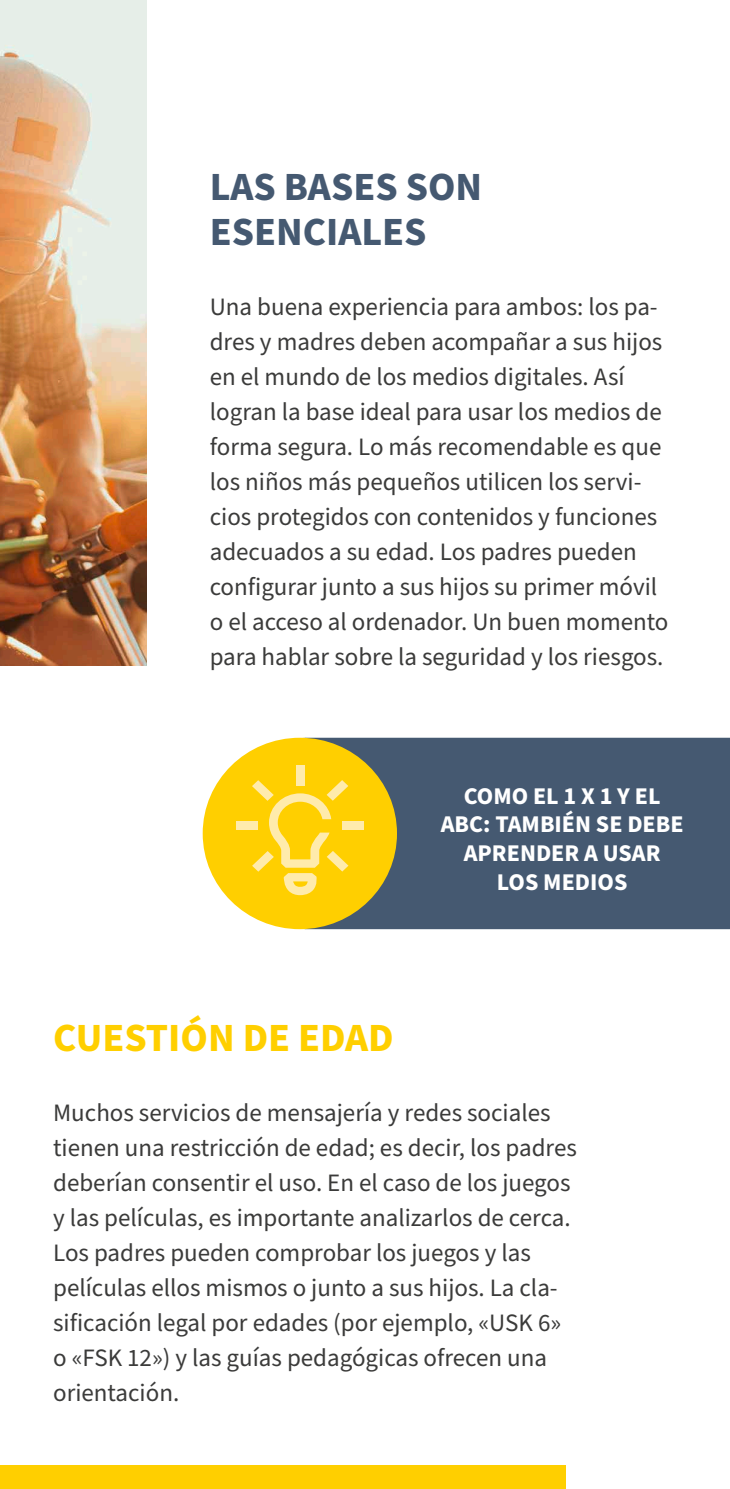
<style>
.page{position:relative;width:730px;height:1489px;background:#fff}
.page>*{position:absolute;margin:0;border:0;box-sizing:border-box;transform-origin:0 0}
.t1{font:700 40px/45px "Vykfff Source Sans Pro";color:#455971}
.t2{font:700 40px "Vykfff Source Sans Pro";color:#ffcf00}
.t3{font:25px/35px "Sdntjx Source Sans Pro";color:#3b3b3a}
.t4{font:700 24px/28.8px "Vykfff Source Sans Pro";color:#fff;text-align:center}
</style>
<div class="page">
<img style="left:0;top:0;width:147px;height:665px">
<div style="left:0;top:1464px;width:566px;height:24px;background:#ffcf00"></div>
<div style="left:204px;top:737px;width:526px;height:192px;background:#455971"></div>
<div style="left:203px;top:737px;width:194px;height:192px;background:#ffcf00;border-radius:50%"></div>
<div style="left:296px;top:765px;width:9px;height:21px;background:#ffebac"></div>
<div style="left:342px;top:821px;width:22px;height:9px;background:#ffebac"></div>
<div style="left:236px;top:821px;width:22px;height:9px;background:#ffebac"></div>
<svg style="left:252px;top:780px;width:96px;height:115px"></svg>
<h2 class="t1" style="left:210px;top:165px;width:274px">LAS BASES SON<br>ESENCIALES</h2>
<p class="t3" style="left:210px;top:290px;width:460px">Una buena experiencia para ambos: los pa&shy;dres y madres deben acompañar a sus hijos en el mundo de los medios digitales. Así logran la base ideal para usar los medios de forma segura. Lo más recomendable es que los niños más pequeños utilicen los servi&shy;cios protegidos con contenidos y funciones adecuados a su edad. Los padres pueden configurar junto a sus hijos su primer móvil o el acceso al ordenador. Un buen momento para hablar sobre la seguridad y los riesgos.</p>
<p class="t4" style="left:441px;top:781px;width:244px">COMO EL 1 X 1 Y EL<br>ABC: TAMBIÉN SE DEBE<br>APRENDER A USAR<br>LOS MEDIOS</p>
<h2 class="t2" style="left:53px;top:1010px;width:342px">CUESTIÓN DE EDAD</h2>
<p class="t3" style="left:53px;top:1095px;width:525px">Muchos servicios de mensajería y redes sociales tienen una restricción de edad; es decir, los padres deberían consentir el uso. En el caso de los juegos y las películas, es importante analizarlos de cerca.<br>Los padres pueden comprobar los juegos y las películas ellos mismos o junto a sus hijos. La cla&shy;sificación legal por edades (por ejemplo, «USK 6» o «FSK 12») y las guías pedagógicas ofrecen una orientación.</p>
</div>
